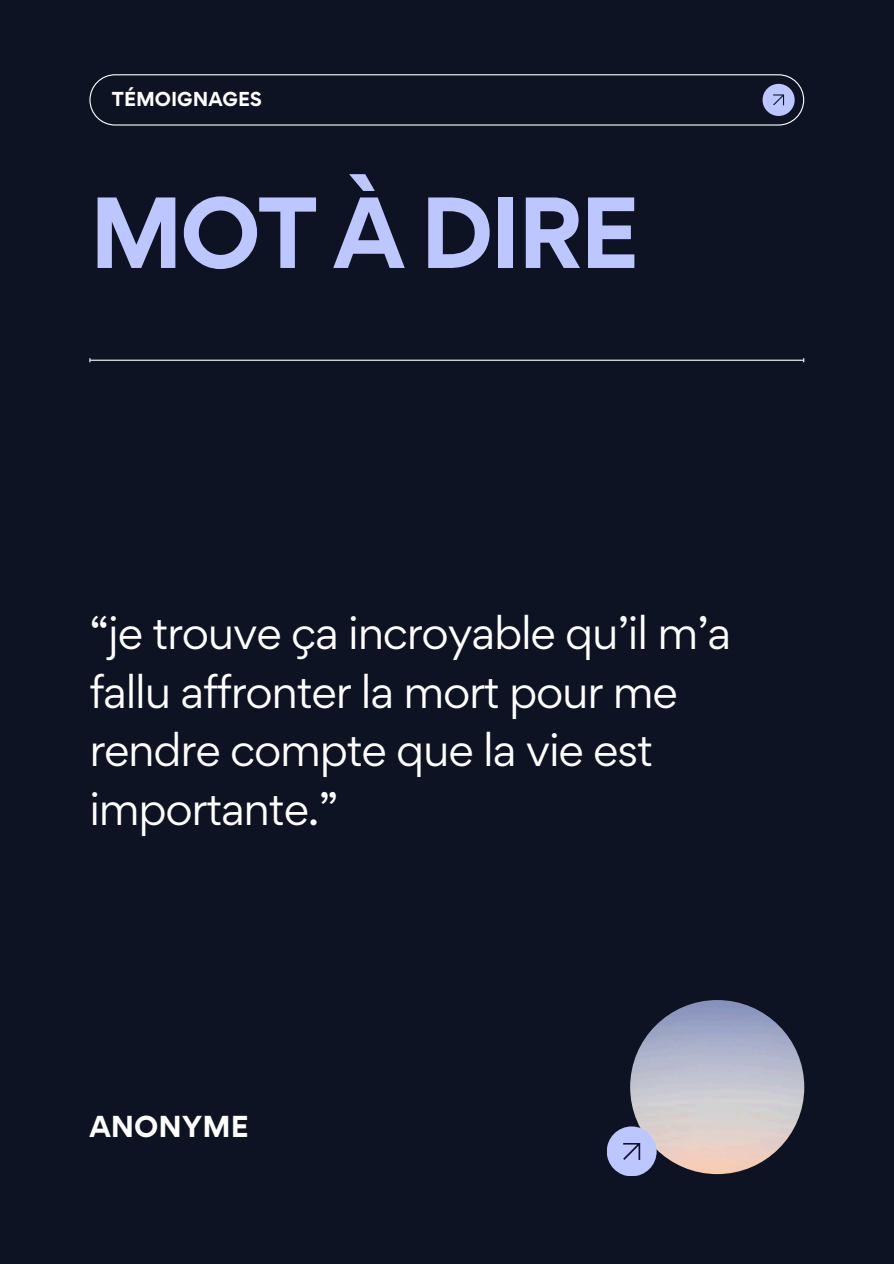
<style>
.page{position:relative;width:894px;height:1264px;background:#fff}
.page>*{position:absolute;margin:0;border:0;box-sizing:border-box;transform-origin:0 0}
.t1{font:700 90px "Gordita";letter-spacing:-.04em;color:#bec6ff}
.t2{font:42px/58.5px "Gordita";letter-spacing:-.03em;color:#fff}
.t3{font:700 27px "Gordita";color:#fff}
.t4{font:700 18px "Gordita";color:#fff}
</style>
<div class="page">
<div style="left:0;top:0;width:893px;height:1263px;background:#0e1323"></div>
<hr style="left:90px;top:359px;width:713px;height:2px;background:#fff">
<svg style="left:89px;top:74px;width:715px;height:52px"></svg>
<img style="left:630px;top:1000px;width:174px;height:174px;border-radius:50%">
<div style="left:606px;top:1126px;width:50px;height:50px;background:#bec6ff;border-radius:50%"></div>
<svg style="left:623px;top:1143px;width:17px;height:16px"></svg>
<p class="t4" style="left:112px;top:86px;width:151px">TÉMOIGNAGES</p>
<p class="t1" style="left:89px;top:172px;width:551px">MOT À DIRE</p>
<p class="t2" style="left:89px;top:603px;width:643px">“je trouve ça incroyable qu’il m’a fallu affronter la mort pour me rendre compte que la vie est importante.”</p>
<p class="t3" style="left:89px;top:1107px;width:161px">ANONYME</p>
</div>
